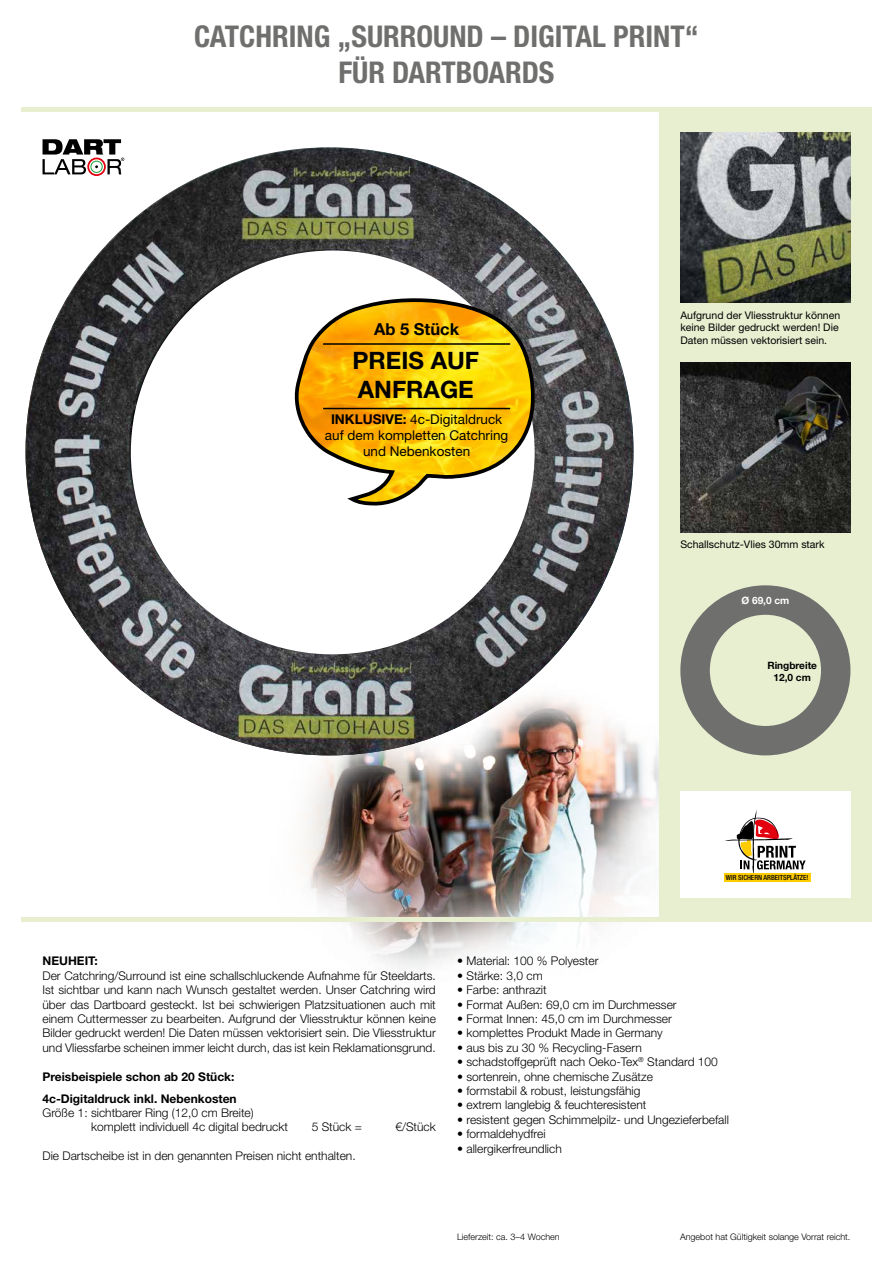
<style>
.page{position:relative;width:893px;height:1263px;background:#fff}
.page>*{position:absolute;margin:0;border:0;box-sizing:border-box;transform-origin:0 0}
.t1{font:700 condensed 30px/36px "Helvetica Neue LT Pro";color:#6f6f6e;text-align:center}
.t2{font:700 24px/28.8px "Helvetica Neue LT Pro";color:#000}
.t3{font:700 16.5px "Helvetica Neue LT Pro";color:#000}
.t4{font:13.5px/16.2px "Helvetica Neue LT Pro";color:#000;text-align:center}
.t5{font:300 12px/14.4px "Helvetica Neue LT Pro";color:#000;text-align:justify}
.t6{font:700 12px/21.9px "Helvetica Neue LT Pro";color:#000}
.t7{font:10.5px/12.6px "Helvetica Neue LT Pro";color:#000}
.t8{font:700 10.05px/12.1px "Helvetica Neue LT Pro";color:#000;text-align:center}
.t9{font:700 10.05px "Helvetica Neue LT Pro";color:#fff}
.t10{font:300 9px "Helvetica Neue LT Pro";color:#000}
.t11{font:500 condensed 7.05px "Helvetica Neue LT Pro";color:#000}
.s1{font-weight:700}
.s2{font-family:"Helvetica Neue LT Std"}
</style>
<div class="page">
<img style="left:26px;top:147px;width:608px;height:608px;border-radius:304px">
<img style="left:264px;top:677px;width:395px;height:292px">
<div style="left:659px;top:111px;width:213px;height:808px;background:#e7efd0"></div>
<div style="left:680px;top:791px;width:170px;height:107px;background:#fff"></div>
<svg style="left:725px;top:810px;width:81px;height:63px"></svg>
<div style="left:724px;top:873px;width:86px;height:8px;background:#fc0"></div>
<hr style="left:21px;top:918px;width:851px;height:4px;background:#e7efd0">
<hr style="left:21px;top:107px;width:851px;height:4px;background:#e7efd0">
<img style="left:680px;top:362px;width:170px;height:170px">
<svg style="left:680px;top:585px;width:170px;height:170px"></svg>
<img style="left:680px;top:132px;width:170px;height:171px">
<div style="left:131px;top:251px;width:404px;height:403px;background:#fff;border-radius:50%"></div>
<svg style="left:294px;top:299px;width:241px;height:208px"></svg>
<hr style="left:323px;top:343px;width:187px;height:2px;background:#000">
<hr style="left:323px;top:408px;width:187px;height:1px;background:#000">
<div style="left:87px;top:158px;width:19px;height:18px;border:2px solid #e3000f;border-radius:50%"></div>
<svg style="left:43px;top:139px;width:81px;height:35px"></svg>
<h1 class="t1" style="left:194px;top:18px;width:506px">CATCHRING „SURROUND – DIGITAL PRINT“<br>FÜR DARTBOARDS</h1>
<h3 class="t3" style="left:374px;top:319px;width:86px">Ab 5 Stück</h3>
<h2 class="t2" style="left:352px;top:346px;width:128px">PREIS AUF<br>ANFRAGE</h2>
<p class="t4" style="left:325px;top:411px;width:185px"><span class="s1">INKLUSIVE:</span> 4c-Digitaldruck auf dem kompletten Catchring und Nebenkosten</p>
<p class="t7" style="left:680px;top:308px;width:161px">Aufgrund der Vliesstruktur können keine Bilder gedruckt werden! Die<br>Daten müssen vektorisiert sein.</p>
<p class="t7" style="left:680px;top:538px;width:146px">Schallschutz-Vlies 30mm stark</p>
<p class="t9" style="left:741px;top:594px;width:49px">Ø 69,0 cm</p>
<p class="t8" style="left:767px;top:659px;width:51px">Ringbreite<br>12,0 cm</p>
<p class="t11" style="left:726px;top:873px;width:84px">WIR SICHERN ARBEITSPLÄTZE!</p>
<p class="t6" style="left:43px;top:950px;width:57px">NEUHEIT:</p>
<p class="t5" style="left:43px;top:968px;width:395px">Der Catchring/Surround ist eine schallschluckende Aufnahme für Steeldarts.<br>Ist sichtbar und kann nach Wunsch gestaltet werden. Unser Catchring wird über das Dartboard gesteckt. Ist bei schwierigen Platzsituationen auch mit einem Cuttermesser zu bearbeiten. Aufgrund der Vliesstruktur können keine Bilder gedruckt werden! Die Daten müssen vektorisiert sein. Die Vliesstruktur und Vliessfarbe scheinen immer leicht durch, das ist kein Reklamationsgrund.</p>
<p class="t6" style="left:43px;top:1065px;width:196px">Preisbeispiele schon ab 20 Stück:<br>4c-Digitaldruck inkl. Nebenkosten</p>
<p class="t5" style="left:91px;top:1105px;width:198px;text-indent:-48px">Größe 1: sichtbarer Ring (12,0 cm Breite) komplett individuell 4c digital bedruckt</p>
<p class="t5" style="left:312px;top:1119px;width:52px">5 Stück =</p>
<p class="t5" style="left:395px;top:1119px;width:42px"><span class="s2">€</span>/Stück</p>
<p class="t5" style="left:43px;top:1148px;width:315px">Die Dartscheibe ist in den genannten Preisen nicht enthalten.</p>
<p class="t5" style="left:457px;top:954px;width:143px">• Material: 100 % Polyester</p>
<p class="t5" style="left:457px;top:968px;width:87px">• Stärke: 3,0 cm</p>
<p class="t5" style="left:457px;top:982px;width:91px">• Farbe: anthrazit</p>
<p class="t5" style="left:457px;top:997px;width:221px">• Format Außen: 69,0 cm im Durchmesser</p>
<p class="t5" style="left:457px;top:1011px;width:216px">• Format Innen: 45,0 cm im Durchmesser</p>
<p class="t5" style="left:457px;top:1026px;width:207px">• komplettes Produkt Made in Germany</p>
<p class="t5" style="left:457px;top:1040px;width:186px">• aus bis zu 30 % Recycling-Fasern</p>
<p class="t5" style="left:457px;top:1054px;width:262px">• schadstoffgeprüft nach Oeko-Tex<sup>®</sup> Standard 100</p>
<p class="t5" style="left:457px;top:1069px;width:197px">• sortenrein, ohne chemische Zusätze</p>
<p class="t5" style="left:457px;top:1083px;width:185px">• formstabil &amp; robust, leistungsfähig</p>
<p class="t5" style="left:457px;top:1098px;width:191px">• extrem langlebig &amp; feuchteresistent</p>
<p class="t5" style="left:457px;top:1112px;width:273px">• resistent gegen Schimmelpilz- und Ungezieferbefall</p>
<p class="t5" style="left:457px;top:1126px;width:90px">• formaldehydfrei</p>
<p class="t5" style="left:457px;top:1141px;width:106px">• allergikerfreundlich</p>
<p class="t10" style="left:457px;top:1231px;width:104px">Lieferzeit: ca. 3–4 Wochen</p>
<p class="t10" style="left:680px;top:1231px;width:172px">Angebot hat Gültigkeit solange Vorrat reicht.</p>
</div>
